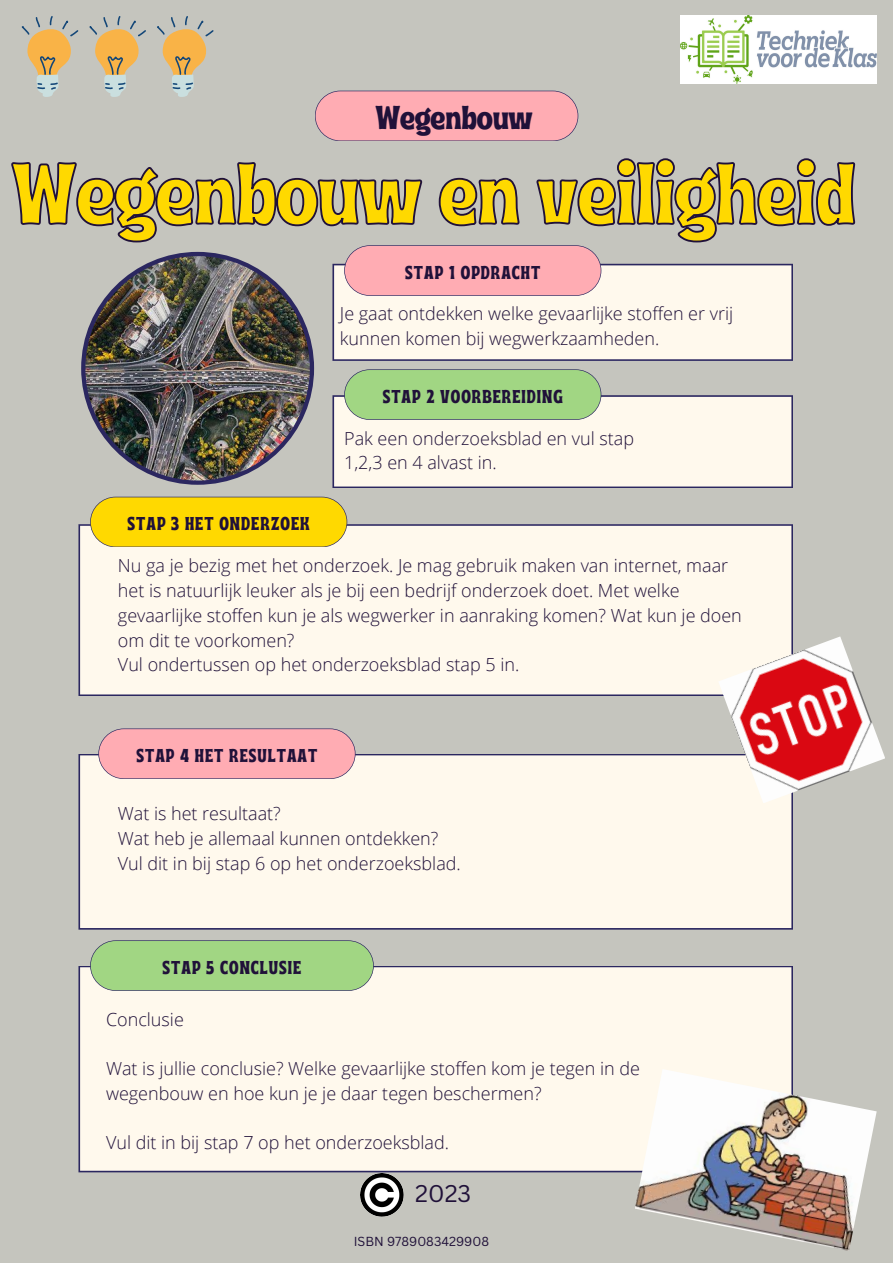
<style>
.page{position:relative;width:893px;height:1263px;background:#c5c5be}
.page>*{position:absolute;margin:0;border:0;box-sizing:border-box;transform-origin:0 0}
.t1{font:86.1px "Ayr Tropika Island Int";color:#ffd900}
.t2{font:33.08px "Ayr Tropika Island Int";color:#201139}
.t3{font:23.55px "Canva Sans";color:#201139}
.t4{font:18.6px "Ayr Tropika Island Int";letter-spacing:.055em;color:#201139}
.t5{font:300 18px/24.8px "Open Sans";color:#201139}
.t6{font:12.75px "Canva Sans";color:#201139}
</style>
<div class="page">
<div style="left:78px;top:966px;width:715px;height:206px;background:#fff9ed"></div>
<div style="left:78px;top:754px;width:715px;height:176px;background:#fff9ed"></div>
<div style="left:78px;top:524px;width:715px;height:172px;background:#fff9ed"></div>
<svg style="left:90px;top:497px;width:257px;height:50px"></svg>
<svg style="left:332px;top:245px;width:461px;height:116px"></svg>
<svg style="left:332px;top:369px;width:461px;height:119px"></svg>
<svg style="left:98px;top:728px;width:257px;height:51px"></svg>
<svg style="left:90px;top:940px;width:284px;height:51px"></svg>
<img style="left:81px;top:252px;width:233px;height:233px">
<svg style="left:11px;top:158px;width:845px;height:85px"></svg>
<svg style="left:315px;top:91px;width:263px;height:50px"></svg>
<svg style="left:22px;top:16px;width:56px;height:81px"></svg>
<img style="left:718px;top:636px;width:167px;height:167px">
<img style="left:681px;top:16px;width:195px;height:67px">
<img style="left:360px;top:1174px;width:43px;height:42px">
<svg style="left:89px;top:16px;width:57px;height:81px"></svg>
<svg style="left:157px;top:16px;width:57px;height:81px"></svg>
<img style="left:635px;top:1069px;width:241px;height:182px">
<h5 class="t2" style="left:375px;top:86px;width:159px">Wegenbouw</h5>
<h1 class="t1" style="left:12px;top:112px;width:845px">Wegenbouw en veiligheid</h1>
<p class="t4" style="left:405px;top:254px;width:137px">STAP 1 OPDRACHT</p>
<h5 class="t5" style="left:340px;top:301px;width:395px">Je gaat ontdekken welke gevaarlijke stoffen er vrij kunnen komen bij wegwerkzaamheden.</h5>
<p class="t4" style="left:383px;top:378px;width:182px">STAP 2 VOORBEREIDING</p>
<p class="t4" style="left:128px;top:506px;width:184px">STAP 3 HET ONDERZOEK</p>
<p class="t5" style="left:344px;top:425px;width:291px">Pak een onderzoeksblad en vul stap<br>1,2,3 en 4 alvast in.</p>
<p class="t5" style="left:118px;top:553px;width:625px">Nu ga je bezig met het onderzoek. Je mag gebruik maken van internet, maar het is natuurlijk leuker als je bij een bedrijf onderzoek doet. Met welke gevaarlijke stoffen kun je als wegwerker in aanraking komen? Wat kun je doen om dit te voorkomen?<br>Vul ondertussen op het onderzoeksblad stap 5 in.</p>
<p class="t4" style="left:136px;top:737px;width:182px">STAP 4 HET RESULTAAT</p>
<h4 class="t5" style="left:118px;top:801px;width:344px">Wat is het resultaat?<br>Wat heb je allemaal kunnen ontdekken?<br>Vul dit in bij stap 6 op het onderzoeksblad.</h4>
<h2 class="t4" style="left:163px;top:949px;width:140px">STAP 5 CONCLUSIE</h2>
<h4 class="t5" style="left:106px;top:1006px;width:79px">Conclusie</h4>
<h5 class="t5" style="left:106px;top:1056px;width:535px">Wat is jullie conclusie? Welke gevaarlijke stoffen kom je tegen in de wegenbouw en hoe kun je je daar tegen beschermen?</h5>
<h4 class="t5" style="left:106px;top:1130px;width:344px">Vul dit in bij stap 7 op het onderzoeksblad.</h4>
<h5 class="t3" style="left:415px;top:1176px;width:57px">2023</h5>
<p class="t6" style="left:354px;top:1232px;width:137px">ISBN 9789083429908</p>
</div>
